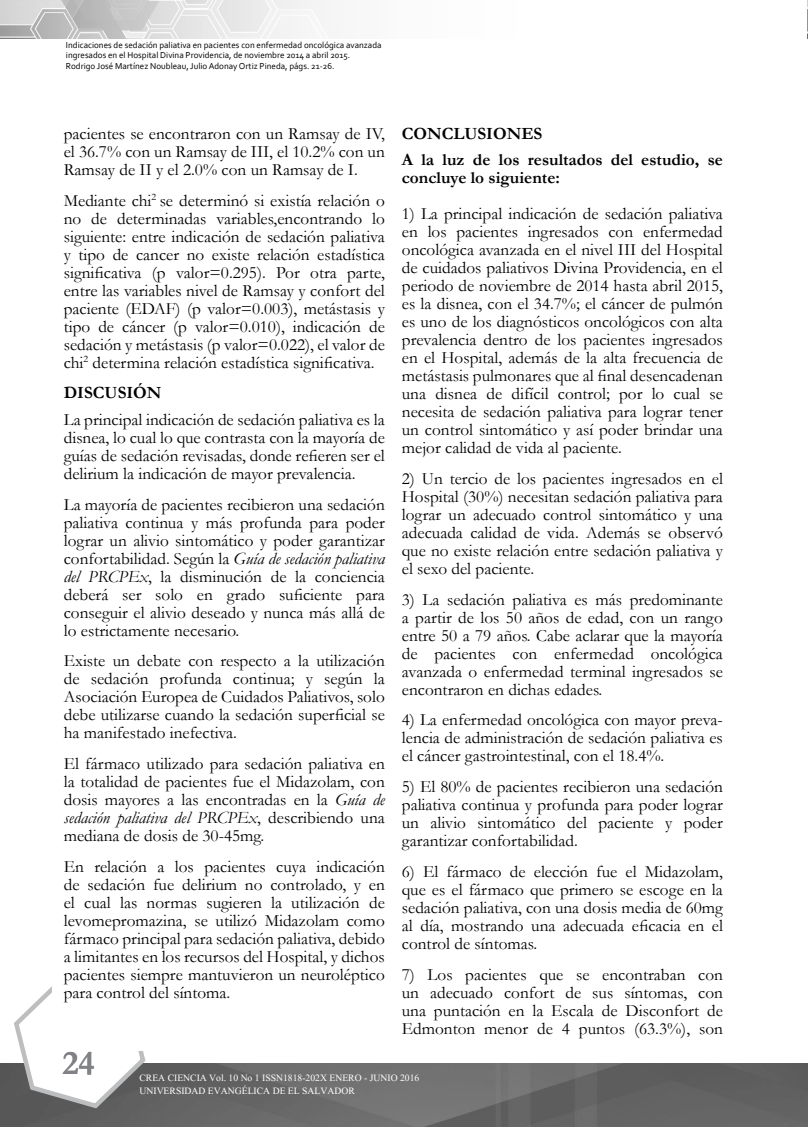
<style>
.page{position:relative;width:808px;height:1127px;background:#fff}
.page>*{position:absolute;margin:0;border:0;box-sizing:border-box;transform-origin:0 0}
.t1{font:700 34.5px "Garamond";color:#808285}
.t2{font:17.25px/18px "Garamond";color:#000;text-align:justify}
.t3{font:700 17.25px/26.5px "Garamond";color:#000}
.t4{font:12px/13.5px "Aparajita";color:#fff}
.t5{font:9px/10.5px "Corbel";color:#000}
.s1{font-style:italic}
</style>
<div class="page">
<img style="left:0;top:1063px;width:808px;height:64px">
<svg style="left:11px;top:986px;width:137px;height:125px"></svg>
<div style="left:30px;top:1016px;width:98px;height:26px;background:#fff"></div>
<div style="left:52px;top:964px;width:98px;height:87px;background:#fff"></div>
<img style="left:0;top:0;width:808px;height:38px">
<p class="t5" style="left:66px;top:39px;width:317px">Indicaciones de sedación paliativa en pacientes con enfermedad oncológica avanzada ingresados en el Hospital Divina Providencia, de noviembre 2014 a abril 2015.<br>Rodrigo José Martínez Noubleau, Julio Adonay Ortiz Pineda, págs. 21-26.</p>
<p class="t2" style="left:64px;top:124px;width:323px">pacientes se encontraron con un Ramsay de IV, el 36.7% con un Ramsay de III, el 10.2% con un Ramsay de II y el 2.0% con un Ramsay de I.</p>
<p class="t2" style="left:64px;top:191px;width:323px">Mediante chi<sup>2</sup> se determinó si existía relación o no de determinadas variables,encontrando lo siguiente: entre indicación de sedación paliativa y tipo de cancer no existe relación estadística significativa (p valor=0.295). Por otra parte, entre las variables nivel de Ramsay y confort del paciente (EDAF) (p valor=0.003), metástasis y tipo de cáncer (p valor=0.010), indicación de sedación y metástasis (p valor=0.022), el valor de chi<sup>2</sup> determina relación estadística significativa.</p>
<p class="t3" style="left:64px;top:379px;width:99px">DISCUSIÓN</p>
<p class="t2" style="left:64px;top:410px;width:323px">La principal indicación de sedación paliativa es la disnea, lo cual lo que contrasta con la mayoría de guías de sedación revisadas, donde refieren ser el delirium la indicación de mayor prevalencia.</p>
<p class="t2" style="left:64px;top:495px;width:323px">La mayoría de pacientes recibieron una sedación paliativa continua y más profunda para poder lograr un alivio sintomático y poder garantizar confortabilidad. Según la <span class="s1">Guía de sedación paliativa del PRCPEx</span>, la disminución de la conciencia deberá ser solo en grado suficiente para conseguir el alivio deseado y nunca más allá de lo estrictamente necesario.</p>
<p class="t2" style="left:64px;top:652px;width:323px">Existe un debate con respecto a la utilización de sedación profunda continua; y según la Asociación Europea de Cuidados Paliativos, solo debe utilizarse cuando la sedación superficial se ha manifestado inefectiva.</p>
<p class="t2" style="left:64px;top:754px;width:323px">El fármaco utilizado para sedación paliativa en la totalidad de pacientes fue el Midazolam, con dosis mayores a las encontradas en la <span class="s1">Guía de sedación paliativa del PRCPEx</span>, describiendo una mediana de dosis de 30-45mg.</p>
<p class="t2" style="left:64px;top:857px;width:323px">En relación a los pacientes cuya indicación de sedación fue delirium no controlado, y en el cual las normas sugieren la utilización de levomepromazina, se utilizó Midazolam como fármaco principal para sedación paliativa, debido a limitantes en los recursos del Hospital, y dichos pacientes siempre mantuvieron un neuroléptico para control del síntoma.</p>
<p class="t3" style="left:402px;top:120px;width:323px">CONCLUSIONES<br>A la luz de los resultados del estudio, se</p>
<p class="t3" style="left:402px;top:164px;width:160px">concluye lo siguiente:</p>
<p class="t2" style="left:402px;top:205px;width:323px">1) La principal indicación de sedación paliativa en los pacientes ingresados con enfermedad oncológica avanzada en el nivel III del Hospital de cuidados paliativos Divina Providencia, en el periodo de noviembre de 2014 hasta abril 2015, es la disnea, con el 34.7%; el cáncer de pulmón es uno de los diagnósticos oncológicos con alta prevalencia dentro de los pacientes ingresados en el Hospital, además de la alta frecuencia de metástasis pulmonares que al final desencadenan una disnea de difícil control; por lo cual se necesita de sedación paliativa para lograr tener un control sintomático y así poder brindar una mejor calidad de vida al paciente.</p>
<p class="t2" style="left:402px;top:469px;width:323px">2) Un tercio de los pacientes ingresados en el Hospital (30%) necesitan sedación paliativa para lograr un adecuado control sintomático y una adecuada calidad de vida. Además se observó que no existe relación entre sedación paliativa y el sexo del paciente.</p>
<p class="t2" style="left:402px;top:590px;width:323px">3) La sedación paliativa es más predominante a partir de los 50 años de edad, con un rango entre 50 a 79 años. Cabe aclarar que la mayoría de pacientes con enfermedad oncológica avanzada o enfermedad terminal ingresados se encontraron en dichas edades.</p>
<p class="t2" style="left:402px;top:711px;width:323px">4) La enfermedad oncológica con mayor preva&shy;lencia de administración de sedación paliativa es el cáncer gastrointestinal, con el 18.4%.</p>
<p class="t2" style="left:402px;top:777px;width:323px">5) El 80% de pacientes recibieron una sedación paliativa continua y profunda para poder lograr un alivio sintomático del paciente y poder garantizar confortabilidad.</p>
<p class="t2" style="left:402px;top:862px;width:323px">6) El fármaco de elección fue el Midazolam, que es el fármaco que primero se escoge en la sedación paliativa, con una dosis media de 60mg al día, mostrando una adecuada eficacia en el control de síntomas.</p>
<p class="t2" style="left:402px;top:965px;width:323px">7) Los pacientes que se encontraban con un adecuado confort de sus síntomas, con una puntación en la Escala de Disconfort de Edmonton menor de 4 puntos (63.3%), son</p>
<h1 class="t1" style="left:62px;top:1042px;width:34px">24</h1>
<p class="t4" style="left:139px;top:1072px;width:281px">CREA CIENCIA Vol. 10 No 1 ISSN1818-202X ENERO - JUNIO 2016<br>UNIVERSIDAD EVANGÉLICA DE EL SALVADOR</p>
</div>
